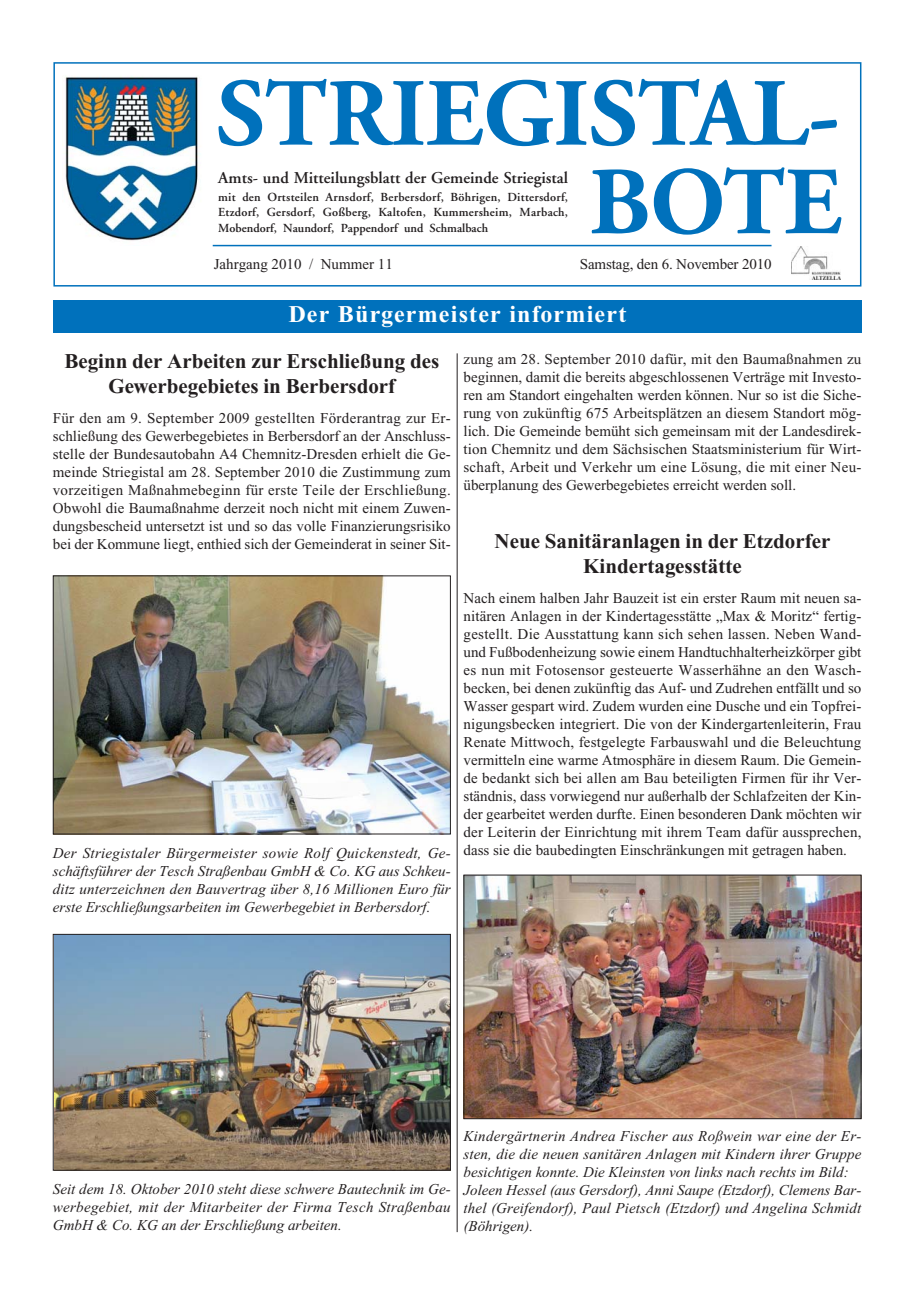
<style>
.page{position:relative;width:915px;height:1297px;background:#fff}
.page>*{position:absolute;margin:0;border:0;box-sizing:border-box;transform-origin:0 0}
.t1{font:700 96px/88.5px "Adobe Garamond";color:#0071bc;text-align:right}
.t2{font:700 24px "Times New Roman";letter-spacing:.05em;color:#fff}
.t3{font:700 21px/25.2px "Times New Roman";color:#231f20;text-align:center}
.t4{font:600 16.5px "Adobe Garamond";color:#231f20}
.t5{font:15px/18px "Times New Roman";color:#231f20;text-align:justify}
.t6{font:italic 15px/18px "Times New Roman";letter-spacing:.01em;color:#231f20}
.t7{font:600 12.3px/15.9px "Adobe Garamond";color:#231f20;text-align:justify}
</style>
<div class="page">
<div style="left:53px;top:62px;width:808px;height:225px;border:2px solid #0071bc"></div>
<img style="left:63px;top:64px;width:141px;height:177px">
<hr style="left:213px;top:245px;width:558px;height:1px;background:#0071bc">
<img style="left:791px;top:247px;width:48px;height:32px">
<div style="left:53px;top:300px;width:808px;height:33px;background:#0071bc"></div>
<img style="left:55px;top:577px;width:393px;height:255px">
<div style="left:53px;top:575px;width:397px;height:259px;border:1px solid #231f20"></div>
<img style="left:55px;top:936px;width:393px;height:232px">
<div style="left:53px;top:934px;width:397px;height:236px;border:1px solid #231f20"></div>
<img style="left:465px;top:877px;width:394px;height:240px">
<div style="left:463px;top:875px;width:398px;height:244px;border:1px solid #231f20"></div>
<hr style="left:456px;top:353px;width:1px;height:879px;background:#231f20">
<h1 class="t1" style="left:216px;top:79px;width:626px">STRIEGISTAL-<br>BOTE</h1>
<p class="t4" style="left:218px;top:171px;width:351px">Amts- und Mitteilungsblatt der Gemeinde Striegistal</p>
<p class="t7" style="left:218px;top:190px;width:351px">mit den Ortsteilen Arnsdorf, Berbersdorf, Böhrigen, Dittersdorf, Etzdorf, Gersdorf, Goßberg, Kaltofen, Kummersheim, Marbach, Mobendorf, Naundorf, Pappendorf und Schmalbach</p>
<p class="t5" style="left:214px;top:256px;width:180px">Jahrgang 2010 / Nummer 11</p>
<p class="t5" style="left:579px;top:256px;width:193px">Samstag, den 6. November 2010</p>
<h2 class="t2" style="left:288px;top:306px;width:339px">Der Bürgermeister informiert</h2>
<h3 class="t3" style="left:64px;top:350px;width:376px">Beginn der Arbeiten zur Erschließung des<br>Gewerbegebietes in Berbersdorf</h3>
<p class="t5" style="left:53px;top:410px;width:399px">Für den am 9. September 2009 gestellten Förderantrag zur Er&shy;schließung des Gewerbegebietes in Berbersdorf an der Anschluss&shy;stelle der Bundesautobahn A4 Chemnitz-Dresden erhielt die Ge&shy;meinde Striegistal am 28. September 2010 die Zustimmung zum vorzeitigen Maßnahmebeginn für erste Teile der Erschließung.<br>Obwohl die Baumaßnahme derzeit noch nicht mit einem Zuwen&shy;dungsbescheid untersetzt ist und so das volle Finanzierungsrisiko bei der Kommune liegt, enthied sich der Gemeinderat in seiner Sit-</p>
<p class="t5" style="left:463px;top:351px;width:399px">zung am 28. September 2010 dafür, mit den Baumaßnahmen zu beginnen, damit die bereits abgeschlossenen Verträge mit Investo&shy;ren am Standort eingehalten werden können. Nur so ist die Siche&shy;rung von zukünftig 675 Arbeitsplätzen an diesem Standort mög&shy;lich. Die Gemeinde bemüht sich gemeinsam mit der Landesdirek&shy;tion Chemnitz und dem Sächsischen Staatsministerium für Wirt&shy;schaft, Arbeit und Verkehr um eine Lösung, die mit einer Neu&shy;überplanung des Gewerbegebietes erreicht werden soll.</p>
<h3 class="t3" style="left:494px;top:530px;width:337px">Neue Sanitäranlagen in der Etzdorfer<br>Kindertagesstätte</h3>
<p class="t5" style="left:463px;top:590px;width:399px">Nach einem halben Jahr Bauzeit ist ein erster Raum mit neuen sa&shy;nitären Anlagen in der Kindertagesstätte „Max &amp; Moritz“ fertig&shy;gestellt. Die Ausstattung kann sich sehen lassen. Neben Wand&shy;und Fußbodenheizung sowie einem Handtuchhalterheizkörper gibt es nun mit Fotosensor gesteuerte Wasserhähne an den Wasch&shy;becken, bei denen zukünftig das Auf- und Zudrehen entfällt und so Wasser gespart wird. Zudem wurden eine Dusche und ein Topfrei&shy;nigungsbecken integriert. Die von der Kindergartenleiterin, Frau Renate Mittwoch, festgelegte Farbauswahl und die Beleuchtung vermitteln eine warme Atmosphäre in diesem Raum. Die Gemein&shy;de bedankt sich bei allen am Bau beteiligten Firmen für ihr Ver&shy;ständnis, dass vorwiegend nur außerhalb der Schlafzeiten der Kin&shy;der gearbeitet werden durfte. Einen besonderen Dank möchten wir der Leiterin der Einrichtung mit ihrem Team dafür aussprechen,</p>
<p class="t6" style="left:53px;top:845px;width:795px">Der Striegistaler Bürgermeister sowie Rolf Quickenstedt, Ge- <sup>dass</sup> <sup>sie</sup> <sup>die</sup> <sup>baubedingten</sup> <sup>Einschränkungen</sup> <sup>mit</sup> <sup>getragen</sup> <sup>haben. </sup>schäftsführer der Tesch Straßenbau GmbH &amp; Co. KG aus Schkeu-<br>ditz unterzeichnen den Bauvertrag über 8,16 Millionen Euro für<br>erste Erschließungsarbeiten im Gewerbegebiet in Berbersdorf.</p>
<p class="t6" style="left:53px;top:1181px;width:399px;text-align:justify">Seit dem 18. Oktober 2010 steht diese schwere Bautechnik im Ge&shy;werbegebiet, mit der Mitarbeiter der Firma Tesch Straßenbau GmbH &amp; Co. KG an der Erschließung arbeiten.</p>
<p class="t6" style="left:463px;top:1128px;width:399px">Kindergärtnerin Andrea Fischer aus Roßwein war eine der Er&shy;sten, die die neuen sanitären Anlagen mit Kindern ihrer Gruppe besichtigen konnte. Die Kleinsten von links nach rechts im Bild:<br>Joleen Hessel (aus Gersdorf), Anni Saupe (Etzdorf), Clemens Bar&shy;thel (Greifendorf), Paul Pietsch (Etzdorf) und Angelina Schmidt (Böhrigen).</p>
</div>
